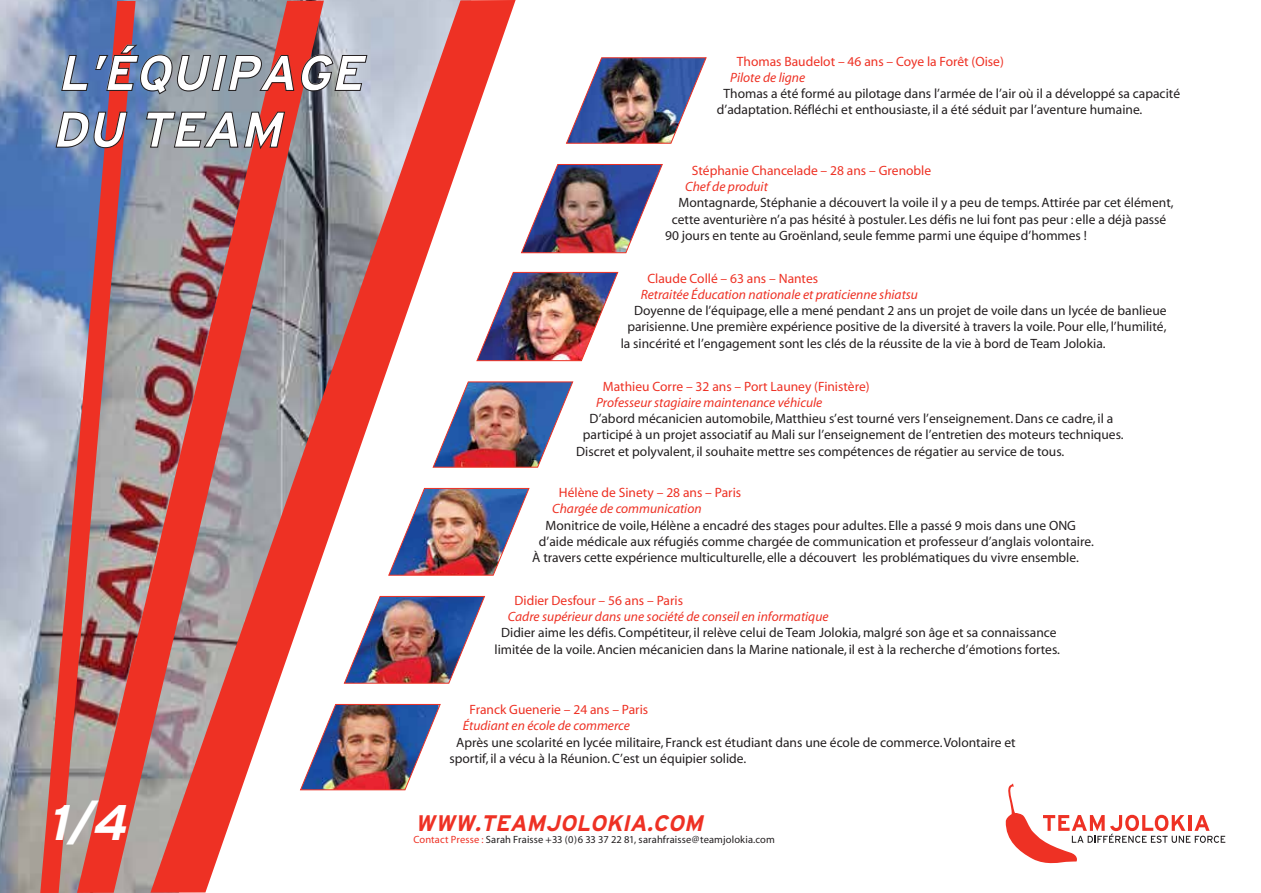
<style>
.page{position:relative;width:1261px;height:893px;background:#fff}
.page>*{position:absolute;margin:0;border:0;box-sizing:border-box;transform-origin:0 0}
.t1{font:italic 700 49.95px/56.7px "Interstate";color:#fff}
.t2{font:italic 700 22.5px "Interstate";color:#ee3124}
.t3{font:13.5px/16.2px "Myriad";color:#231f20}
.t4{font:13.5px "Myriad";color:#ee3124}
.t5{font:italic 13.5px "Myriad";color:#ee3124}
.t6{font:10.5px "Myriad";letter-spacing:.01em;color:#231f20}
.s1{color:#ee3124}
</style>
<div class="page">
<img style="left:0;top:0;width:150px;height:893px">
<svg style="left:1005px;top:783px;width:220px;height:81px"></svg>
<svg style="left:40px;top:1px;width:37px;height:892px;background:#9f899c"></svg>
<img style="left:77px;top:1px;width:73px;height:892px">
<svg style="left:150px;top:0;width:366px;height:893px"></svg>
<svg style="left:61px;top:55px;width:27px;height:36px"></svg>
<svg style="left:95px;top:45px;width:199px;height:49px;background:#8a7686"></svg>
<svg style="left:300px;top:55px;width:67px;height:36px;background:#958890"></svg>
<svg style="left:56px;top:112px;width:71px;height:36px;background:#8b6f85"></svg>
<svg style="left:146px;top:112px;width:92px;height:36px;background:#838c94"></svg>
<svg style="left:244px;top:112px;width:41px;height:37px;background:#b54945"></svg>
<img style="left:565px;top:57px;width:142px;height:87px">
<img style="left:521px;top:164px;width:142px;height:89px">
<img style="left:300px;top:704px;width:141px;height:87px">
<img style="left:343px;top:596px;width:143px;height:88px">
<img style="left:432px;top:381px;width:142px;height:87px">
<img style="left:476px;top:271px;width:143px;height:90px">
<img style="left:388px;top:488px;width:142px;height:88px">
<h1 class="t1" style="left:52px;top:44px;width:313px">L’ÉQUIPAGE<br>DU TEAM</h1>
<h1 class="t1" style="left:48px;top:794px;width:79px">1/4</h1>
<p class="t4" style="left:737px;top:55px;width:268px">Thomas Baudelot – 46 ans – Coye la Forêt (Oise)</p>
<p class="t5" style="left:730px;top:71px;width:76px">Pilote de ligne</p>
<p class="t3" style="left:717px;top:86px;width:465px;text-indent:7px">Thomas a été formé au pilotage dans l’armée de l’air où il a développé sa capacité d’adaptation. Réfléchi et enthousiaste, il a été séduit par l’aventure humaine.</p>
<p class="t4" style="left:692px;top:164px;width:241px">Stéphanie Chancelade – 28 ans – Grenoble</p>
<p class="t5" style="left:685px;top:180px;width:84px">Chef de produit</p>
<p class="t3" style="left:678px;top:195px;width:496px">Montagnarde, Stéphanie a découvert la voile il y a peu de temps. Attirée par cet élément,</p>
<p class="t3" style="left:672px;top:212px;width:496px">cette aventurière n’a pas hésité à postuler. Les défis ne lui font pas peur : elle a déjà passé</p>
<p class="t3" style="left:665px;top:228px;width:423px">90 jours en tente au Groënland, seule femme parmi une équipe d’hommes !</p>
<p class="t4" style="left:647px;top:271px;width:172px">Claude Collé – 63 ans – Nantes</p>
<p class="t5" style="left:641px;top:288px;width:279px">Retraitée Éducation nationale et praticienne shiatsu</p>
<p class="t3" style="left:634px;top:303px;width:534px">Doyenne de l’équipage, elle a mené pendant 2 ans un projet de voile dans un lycée de banlieue</p>
<p class="t3" style="left:627px;top:319px;width:540px">parisienne. Une première expérience positive de la diversité à travers la voile. Pour elle, l’humilité,</p>
<p class="t3" style="left:621px;top:335px;width:486px">la sincérité et l’engagement sont les clés de la réussite de la vie à bord de Team Jolokia.</p>
<p class="t4" style="left:603px;top:379px;width:268px">Mathieu Corre – 32 ans – Port Launey (Finistère)</p>
<p class="t5" style="left:596px;top:396px;width:228px">Professeur stagiaire maintenance véhicule</p>
<p class="t3" style="left:589px;top:411px;width:525px">D’abord mécanicien automobile, Matthieu s’est tourné vers l’enseignement. Dans ce cadre, il a</p>
<p class="t3" style="left:583px;top:427px;width:542px">participé à un projet associatif au Mali sur l’enseignement de l’entretien des moteurs techniques.</p>
<p class="t3" style="left:576px;top:443px;width:490px">Discret et polyvalent, il souhaite mettre ses compétences de régatier au service de tous.</p>
<p class="t4" style="left:559px;top:486px;width:184px">Hélène de Sinety – 28 ans – Paris</p>
<p class="t5" style="left:552px;top:502px;width:151px">Chargée de communication</p>
<p class="t3" style="left:545px;top:518px;width:532px">Monitrice de voile, Hélène a encadré des stages pour adultes. Elle a passé 9 mois dans une ONG</p>
<p class="t3" style="left:539px;top:534px;width:556px">d’aide médicale aux réfugiés comme chargée de communication et professeur d’anglais volontaire.</p>
<p class="t3" style="left:532px;top:550px;width:548px">À travers cette expérience multiculturelle, elle a découvert les problématiques du vivre ensemble.</p>
<p class="t4" style="left:514px;top:594px;width:170px">Didier Desfour – 56 ans – Paris</p>
<p class="t5" style="left:508px;top:610px;width:322px">Cadre supérieur dans une société de conseil en informatique</p>
<p class="t3" style="left:494px;top:625px;width:567px;text-align:center">Didier aime les défis. Compétiteur, il relève celui de Team Jolokia, malgré son âge et sa connaissance limitée de la voile. Ancien mécanicien dans la Marine nationale, il est à la recherche d’émotions fortes.</p>
<p class="t4" style="left:469px;top:703px;width:180px">Franck Guenerie – 24 ans – Paris</p>
<p class="t5" style="left:463px;top:719px;width:169px">Étudiant en école de commerce</p>
<p class="t3" style="left:449px;top:734px;width:568px;text-indent:7px">Après une scolarité en lycée militaire, Franck est étudiant dans une école de commerce. Volontaire et sportif, il a vécu à la Réunion. C’est un équipier solide.</p>
<h2 class="t2" style="left:415px;top:811px;width:289px">WWW.TEAMJOLOKIA.COM</h2>
<p class="t6" style="left:413px;top:834px;width:363px"><span class="s1">Contact Presse :</span> Sarah Fraisse +33 (0)6 33 37 22 81, sarahfraisse@teamjolokia.com</p>
</div>
